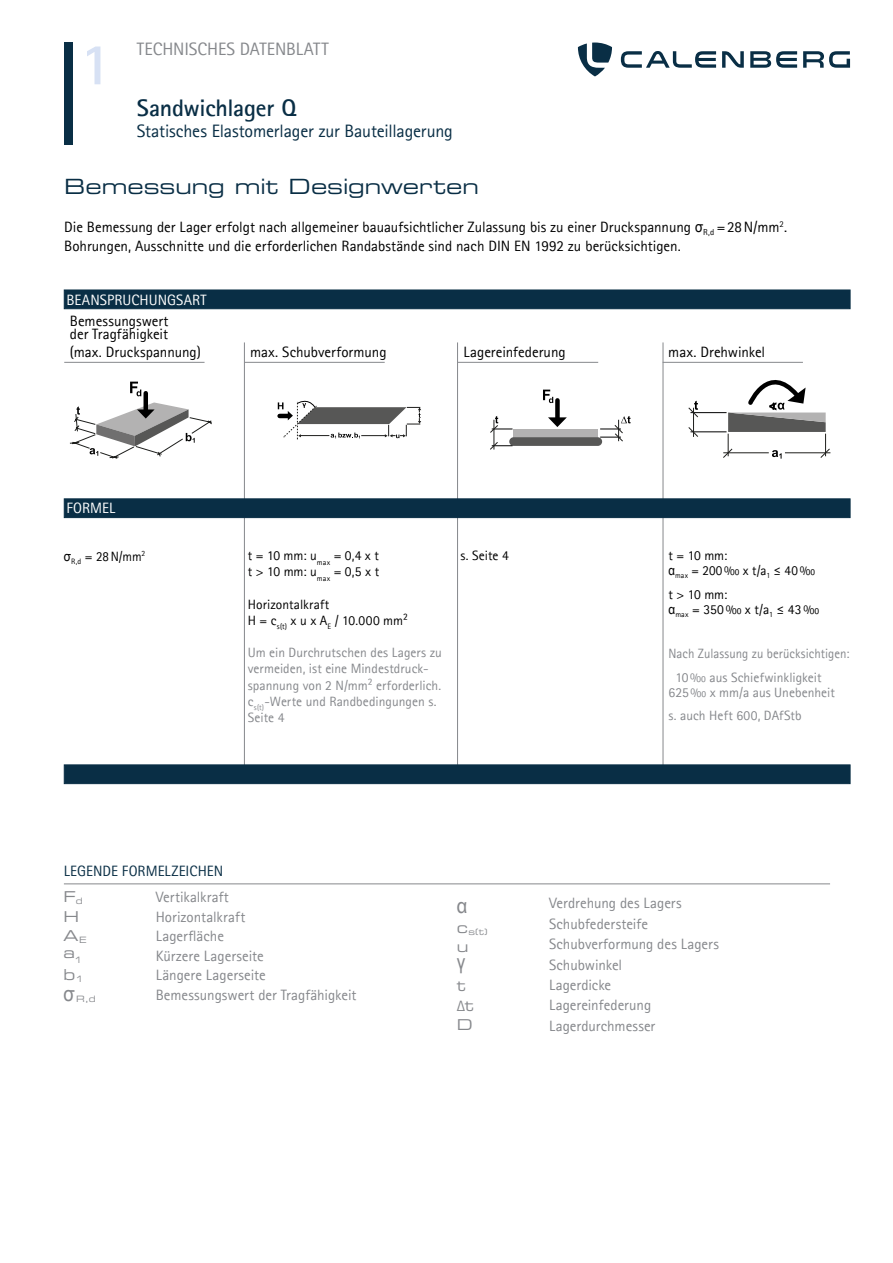
<style>
.page{position:relative;width:893px;height:1263px;background:#fff}
.page>*{position:absolute;margin:0;border:0;box-sizing:border-box;transform-origin:0 0}
.t1{font:700 59.55px "Rotis Sans Serif Pro";color:#d7e1f4}
.t2{font:700 24px "Rotis Sans Serif Pro";letter-spacing:-.015em;color:#092e45}
.t3{font:21px "Eurostile LT Pro Ex 2";color:#092e45}
.t4{font:21px "Arial Narrow";color:#86888c}
.t5{font:18px "Rotis Sans Serif Pro";letter-spacing:-.01em;color:#092e45}
.t6{font:18px "Rotis Sans Serif Pro";letter-spacing:-.01em;color:#86888c}
.t7{font:15px/19.5px "Rotis Sans Serif Pro";color:#000}
.t8{font:15px/20.4px "Rotis Sans Serif Pro";color:#86888c}
.t9{font:15px "Rotis Sans Serif Pro";letter-spacing:.005em;color:#fff}
.t10{font:15px "Rotis Sans Serif Pro";letter-spacing:.005em;color:#092e45}
.t11{font:15px/19.5px "Eurostile LT Pro Ex 2";color:#86888c}
.t12{font:13.5px/16.2px "Rotis Sans Serif Pro";letter-spacing:.005em;color:#86888c}
.t13{font:13.5px/15px "Rotis Sans Serif Pro";color:#000}
.t14{font:13.5px/23.5px "Rotis Sans Serif Pro";letter-spacing:.005em;color:#86888c;scale:.95 1}
.t15{font:8.7px "Eurostile LT Pro Ex 2";color:#86888c}
.s1{font-family:"Arial Narrow"}
.s2{font-family:"Eurostile LT Pro Ex 2"}
</style>
<div class="page">
<div style="left:64px;top:43px;width:8px;height:102px;background:#092e45"></div>
<svg style="left:621px;top:51px;width:229px;height:17px"></svg>
<svg style="left:578px;top:43px;width:34px;height:33px"></svg>
<div style="left:64px;top:290px;width:786px;height:19px;background:#092e45;border:1px solid #092e45"></div>
<hr style="left:64px;top:362px;width:141px;height:1px;background:#86888c">
<hr style="left:64px;top:883px;width:766px;height:1px;background:#86888c">
<hr style="left:458px;top:362px;width:140px;height:1px;background:#86888c">
<hr style="left:244px;top:362px;width:141px;height:1px;background:#86888c">
<hr style="left:663px;top:362px;width:140px;height:1px;background:#86888c">
<hr style="left:244px;top:342px;width:1px;height:432px;background:#86888c">
<hr style="left:663px;top:342px;width:1px;height:429px;background:#86888c">
<hr style="left:457px;top:342px;width:1px;height:423px;background:#86888c">
<div style="left:64px;top:498px;width:786px;height:20px;background:#092e45;border:1px solid #092e45"></div>
<hr style="left:144px;top:393px;width:4px;height:19px;background:#000">
<svg style="left:130px;top:382px;width:11px;height:14px"></svg>
<svg style="left:69px;top:402px;width:143px;height:57px"></svg>
<svg style="left:278px;top:400px;width:143px;height:40px"></svg>
<div style="left:555px;top:400px;width:5px;height:20px;background:#000"></div>
<svg style="left:490px;top:416px;width:141px;height:34px"></svg>
<svg style="left:543px;top:390px;width:10px;height:13px"></svg>
<svg style="left:688px;top:362px;width:143px;height:97px"></svg>
<div style="left:64px;top:764px;width:786px;height:20px;background:#092e45;border:1px solid #092e45"></div>
<h1 class="t1" style="left:80px;top:26px;width:34px">1</h1>
<p class="t6" style="left:137px;top:38px;width:193px">TECHNISCHES DATENBLATT</p>
<h2 class="t2" style="left:137px;top:92px;width:161px">Sandwichlager Q</h2>
<p class="t5" style="left:137px;top:121px;width:317px">Statisches Elastomerlager zur Bauteillagerung</p>
<h3 class="t3" style="left:64px;top:172px;width:416px">Bemessung mit Designwerten</h3>
<p class="t7" style="left:64px;top:217px;width:724px">Die Bemessung der Lager erfolgt nach allgemeiner bauaufsichtlicher Zulassung bis zu einer Druckspannung <span class="s1">σ</span><sub>R,d</sub> =28N/mm<sup>2</sup>.<br>Bohrungen, Ausschnitte und die erforderlichen Randabstände sind nach DIN EN 1992 zu berücksichtigen.</p>
<p class="t9" style="left:66px;top:291px;width:142px">BEANSPRUCHUNGSART</p>
<p class="t7" style="left:70px;top:314px;width:100px;line-height:13.5px">Bemessungswert der Tragfähigkeit</p>
<p class="t7" style="left:70px;top:343px;width:133px">(max. Druckspannung)</p>
<p class="t7" style="left:250px;top:343px;width:138px">max. Schubverformung</p>
<p class="t7" style="left:464px;top:343px;width:104px">Lagereinfederung</p>
<p class="t7" style="left:668px;top:343px;width:98px">max. Drehwinkel</p>
<p class="t9" style="left:66px;top:499px;width:50px">FORMEL</p>
<p class="t13" style="left:64px;top:548px;width:83px"><span class="s1">σ</span><sub>R,d</sub> = 28N/mm<sup>2</sup></p>
<p class="t13" style="left:668px;top:548px;width:148px">t = 10 mm:<br><span class="s1">α</span><sub>max</sub> = 200‰ x t/a<sub>1</sub> ≤ 40‰</p>
<p class="t13" style="left:668px;top:587px;width:152px">t &gt; 10 mm:<br><span class="s1">α</span><sub>max</sub> = 350‰ x t/a<sub>1</sub> ≤ 43‰</p>
<p class="t14" style="left:675px;top:642px;width:185px;text-indent:-7px">Nach Zulassung zu berücksichtigen:<br>10‰ aus Schiefwinkligkeit</p>
<p class="t12" style="left:668px;top:681px;width:168px;line-height:23.5px">625‰ x mm/a aus Unebenheit s. auch Heft 600, DAfStb</p>
<p class="t13" style="left:460px;top:548px;width:50px">s. Seite 4</p>
<p class="t13" style="left:248px;top:547px;width:133px;line-height:16.2px">t = 10 mm: u<sub>max</sub> = 0,4 x t t &gt; 10 mm: u<sub>max</sub> = 0,5 x t</p>
<p class="t13" style="left:248px;top:596px;width:162px;line-height:16.2px">Horizontalkraft<br>H = c<sub>s(t)</sub> x u x A<sub>E</sub> / 10.000 mm²</p>
<p class="t12" style="left:248px;top:645px;width:196px">Um ein Durchrutschen des Lagers zu vermeiden, ist eine Mindestdruck&shy;spannung von 2 N/mm² erforderlich. c<sub>s(t)</sub>-Werte und Randbedingungen s.<br>Seite 4</p>
<p class="t10" style="left:64px;top:862px;width:161px">LEGENDE FORMELZEICHEN</p>
<p class="t11" style="left:64px;top:887px;width:25px">F<sub>d<br></sub>H<br>A<sub>E</sub></p>
<p class="t11" style="left:64px;top:941px;width:22px;line-height:22.5px">a<sub>1 </sub>b<sub>1</sub></p>
<p class="t15" style="left:76px;top:993px;width:21px">R,d</p>
<h3 class="t4" style="left:64px;top:978px;width:13px">σ</h3>
<p class="t8" style="left:156px;top:887px;width:202px;line-height:19.5px">Vertikalkraft<br>Horizontalkraft<br>Lagerfläche<br>Kürzere Lagerseite<br>Längere Lagerseite<br>Bemessungswert der Tragfähigkeit</p>
<p class="t8" style="left:549px;top:893px;width:171px">Verdrehung des Lagers<br>Schubfedersteife<br>Schubverformung des Lagers<br>Schubwinkel<br>Lagerdicke<br>Lagereinfederung<br>Lagerdurchmesser</p>
<h3 class="t4" style="left:457px;top:890px;width:12px">α</h3>
<p class="t15" style="left:457px;top:926px;width:32px"><sup>c</sup>s(t)</p>
<p class="t11" style="left:457px;top:937px;width:13px">u</p>
<h3 class="t4" style="left:457px;top:946px;width:10px">γ</h3>
<p class="t11" style="left:457px;top:976px;width:10px">t</p>
<p class="t8" style="left:457px;top:996px;width:18px">Δ<span class="s2">t</span></p>
<p class="t11" style="left:457px;top:1015px;width:18px">D</p>
</div>
